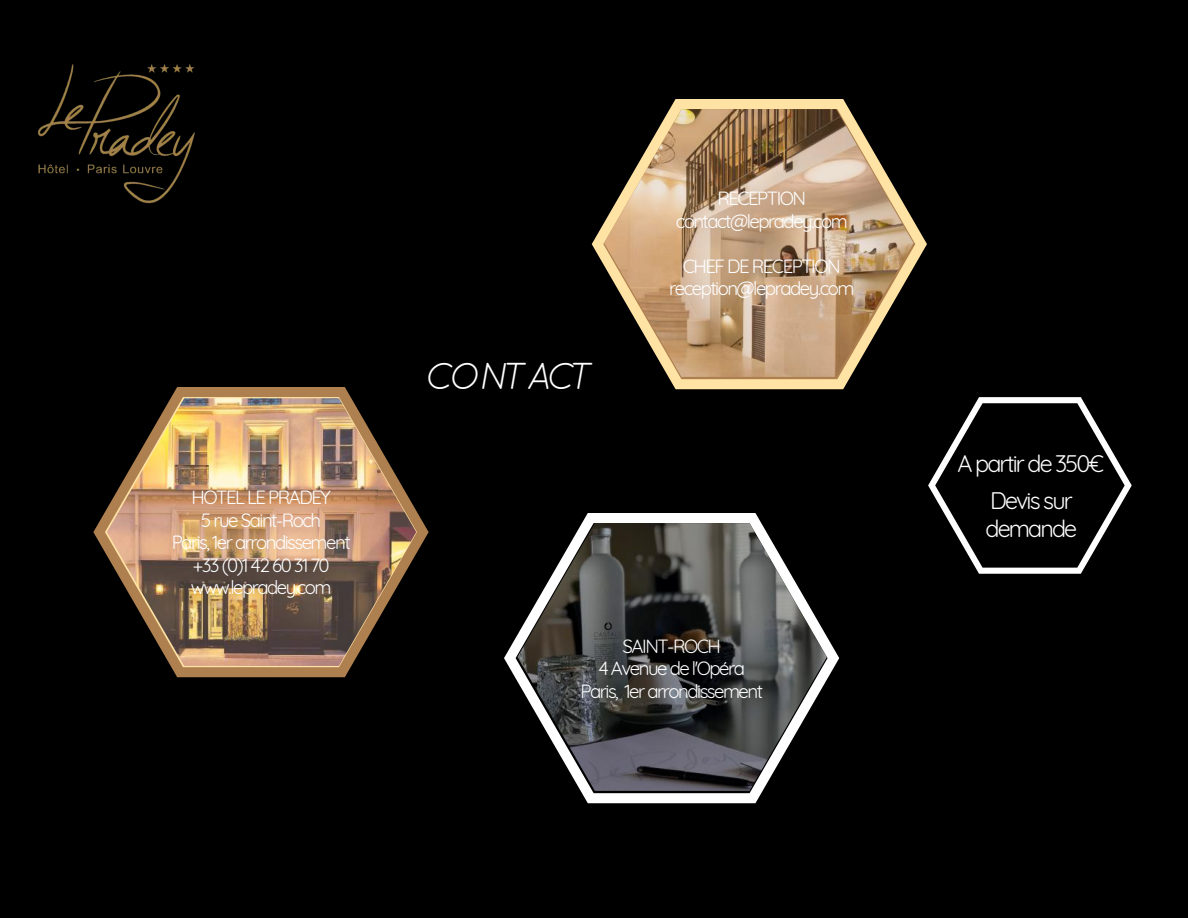
<style>
.page{position:relative;width:1188px;height:918px;background:#000}
.page>*{position:absolute;margin:0;border:0;box-sizing:border-box;transform-origin:0 0}
.t1{font:italic 37.35px "Quicksand";letter-spacing:-.08em;color:#fff}
.t2{font:23.4px/37.2px "Quicksand";letter-spacing:-.08em;color:#fff;text-align:center}
.t3{font:18.75px/22.5px "Quicksand";letter-spacing:-.08em;color:#fff;text-align:center}
</style>
<div class="page">
<svg style="left:592px;top:99px;width:335px;height:290px"></svg>
<img style="left:604px;top:109px;width:309px;height:268px">
<svg style="left:93px;top:387px;width:336px;height:290px"></svg>
<img style="left:38px;top:64px;width:157px;height:140px">
<img style="left:107px;top:398px;width:309px;height:268px">
<svg style="left:504px;top:513px;width:335px;height:290px"></svg>
<img style="left:518px;top:523px;width:309px;height:268px">
<svg style="left:928px;top:397px;width:204px;height:177px"></svg>
<p class="t3" style="left:172px;top:486px;width:180px">HOTEL LE PRADEY<br>5 rue Saint-Roch<br>Paris, 1er arrondissement +33 (0)1 42 60 31 70 www.lepradey.com</p>
<h1 class="t1" style="left:426px;top:353px;width:171px">CONTACT</h1>
<p class="t3" style="left:676px;top:187px;width:174px">RECEPTION contact@lepradey.com</p>
<p class="t3" style="left:669px;top:254px;width:187px">CHEF DE RECEPTION reception@lepradey.com</p>
<p class="t3" style="left:581px;top:634px;width:184px">SAINT-ROCH<br>4 Avenue de l'Opéra<br>Paris, 1er arrondissement</p>
<p class="t2" style="left:958px;top:445px;width:148px">A partir de 350€<br>Devis sur</p>
<p class="t2" style="left:986px;top:510px;width:93px">demande</p>
</div>
